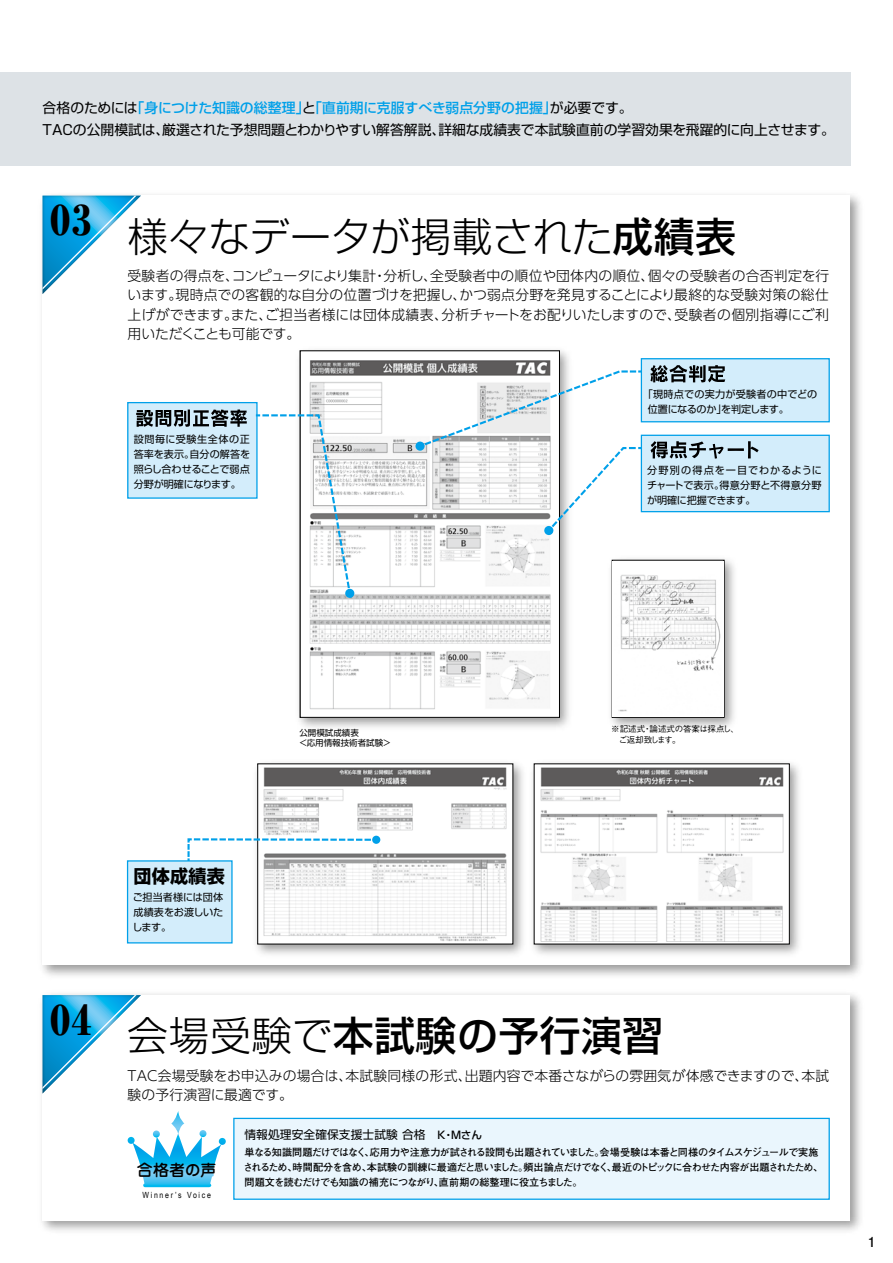
<style>
.page{position:relative;width:893px;height:1263px;background:#fff}
.page>*{position:absolute;margin:0;border:0;box-sizing:border-box;transform-origin:0 0}
.t1{font:300 40.35px "Shin Go Pro";color:#000}
.t2{font:500 40.35px "Shin Go Pro";letter-spacing:.025em;color:#000}
.t3{font:800 expanded 40.35px "Ryumin Pro";color:#000}
.t4{font:700 18px "Shin Go Pro";letter-spacing:.015em;color:#000}
.t5{font:500 15.9px "Jun 34 Pro";letter-spacing:-.005em;color:#000}
.t6{font:300 13.8px/19.2px "UD Shin Go Pro";letter-spacing:.01em;color:#000;text-align:justify}
.t7{font:13.8px/22.4px "Shin Go Pro";color:#000}
.t8{font:700 13.8px "Futo Go B101 Pro";color:#000}
.t9{font:11.7px "Shin Go Pro";letter-spacing:.01em;color:#000}
.t10{font:700 10.05px/14.9px "Futo Go B101 Pro";letter-spacing:-.065em;color:#000}
.t11{font:10.05px/14.9px "Shin Go Pro";color:#000;text-align:justify}
.t12{font:500 8.55px/10.6px "Gothic BBB Pro";letter-spacing:-.03em;color:#000}
.t13{font:8.55px/10.6px "Shin Go Pro";color:#000}
.t14{font:8.55px "Arial Narrow";letter-spacing:.2em;color:#000}
.s1{font-weight:500;color:#00a0e9}
.s2{font-weight:500}
.s3{font-weight:300}
.s4{font-weight:500;font-size:10.65px}
</style>
<div class="page">
<div style="left:0;top:72px;width:850px;height:94px;background:#dde2e6"></div>
<img style="left:41px;top:194px;width:820px;height:782px">
<div style="left:43px;top:196px;width:807px;height:769px;background:#fff"></div>
<svg style="left:43px;top:196px;width:98px;height:98px"></svg>
<img style="left:41px;top:993px;width:820px;height:238px">
<div style="left:43px;top:995px;width:807px;height:225px;background:#fff"></div>
<svg style="left:128px;top:1111px;width:98px;height:76px"></svg>
<svg style="left:43px;top:995px;width:98px;height:98px"></svg>
<img style="left:256px;top:763px;width:267px;height:192px">
<img style="left:259px;top:766px;width:252px;height:176px">
<div style="left:372px;top:836px;width:8px;height:8px;background:#00a0e9;border-radius:50%"></div>
<svg style="left:187px;top:837px;width:189px;height:24px"></svg>
<div style="left:128px;top:861px;width:104px;height:82px;background:#d3edfb"></div>
<div style="left:127px;top:860px;width:106px;height:83px;border:1px solid #00a0e9"></div>
<img style="left:298px;top:350px;width:271px;height:378px">
<img style="left:302px;top:353px;width:256px;height:363px">
<svg style="left:415px;top:441px;width:10px;height:10px"></svg>
<svg style="left:544px;top:526px;width:10px;height:9px"></svg>
<svg style="left:345px;top:588px;width:10px;height:10px"></svg>
<img style="left:611px;top:559px;width:123px;height:169px">
<div style="left:612px;top:560px;width:112px;height:158px;border:1px solid #000"></div>
<img style="left:613px;top:561px;width:111px;height:156px">
<div style="left:128px;top:403px;width:129px;height:95px;background:#d3edfb"></div>
<div style="left:127px;top:402px;width:131px;height:97px;border:1px solid #00a0e9"></div>
<svg style="left:257px;top:413px;width:94px;height:180px"></svg>
<svg style="left:417px;top:369px;width:224px;height:164px"></svg>
<div style="left:641px;top:359px;width:188px;height:63px;background:#d3edfb"></div>
<div style="left:641px;top:358px;width:189px;height:64px;border:1px solid #00a0e9"></div>
<div style="left:641px;top:435px;width:188px;height:77px;background:#d3edfb"></div>
<div style="left:641px;top:435px;width:189px;height:77px;border:1px solid #00a0e9"></div>
<svg style="left:651px;top:441px;width:108px;height:18px"></svg>
<svg style="left:136px;top:409px;width:111px;height:18px"></svg>
<svg style="left:650px;top:365px;width:75px;height:17px"></svg>
<img style="left:533px;top:763px;width:266px;height:192px">
<img style="left:536px;top:766px;width:252px;height:176px">
<div style="left:234px;top:1118px;width:595px;height:81px;background:#eaf6fd"></div>
<div style="left:233px;top:1118px;width:597px;height:82px;border:1px solid #00a0e9"></div>
<p class="t7" style="left:43px;top:95px;width:794px">合格のためには<span class="s1">「身につけた知識の総整理」</span>と<span class="s1">「直前期に克服すべき弱点分野の把握」</span>が必要です。<br>TACの公開模試は、厳選された予想問題とわかりやすい解答解説、詳細な成績表で本試験直前の学習効果を飛躍的に向上させます。</p>
<h1 class="t3" style="left:50px;top:188px;width:43px">03</h1>
<h1 class="t1" style="left:128px;top:203px;width:610px">様々なデータが掲載された<span class="s2">成績表</span></h1>
<p class="t6" style="left:128px;top:266px;width:703px">受験者の得点を、コンピュータにより集計・分析し、全受験者中の順位や団体内の順位、個々の受験者の合否判定を行います。現時点での客観的な自分の位置づけを把握し、かつ弱点分野を発見することにより最終的な受験対策の総仕上げができます。また、ご担当者様には団体成績表、分析チャートをお配りいたしますので、受験者の個別指導にご利用いただくことも可能です。</p>
<p class="t11" style="left:134px;top:431px;width:118px">設問毎に受験生全体の正答率を表示。自分の解答を照らし合わせることで弱点分野が明確になります。</p>
<p class="t11" style="left:648px;top:386px;width:171px;text-indent:-5px">「現時点での実力が受験者の中でどの位置になるのか」を判定します。</p>
<p class="t11" style="left:647px;top:462px;width:176px">分野別の得点を一目でわかるようにチャートで表示。得意分野と不得意分野が明確に把握できます。</p>
<p class="t13" style="left:299px;top:726px;width:94px">公開模試成績表<br>＜応用情報技術者試験＞</p>
<p class="t12" style="left:611px;top:722px;width:129px">※記述式・論述式の答案は採点し、　ご返却致します。</p>
<h1 class="t3" style="left:50px;top:987px;width:43px">04</h1>
<h2 class="t4" style="left:133px;top:862px;width:93px">団体成績表</h2>
<p class="t11" style="left:132px;top:889px;width:93px">ご担当者様には団体成績表をお渡しいたします。</p>
<h1 class="t2" style="left:128px;top:1003px;width:537px"><span class="s3">会場受験で</span>本試験の予行演習</h1>
<p class="t6" style="left:128px;top:1065px;width:703px">TAC会場受験をお申込みの場合は、本試験同様の形式、出題内容で本番さながらの雰囲気が体感できますので、本試験の予行演習に最適です。</p>
<p class="t5" style="left:137px;top:1157px;width:81px">合格者の声</p>
<p class="t14" style="left:143px;top:1189px;width:70px">Winner’s Voice</p>
<p class="t9" style="left:244px;top:1125px;width:239px">情報処理安全確保支援士試験 合格　<span class="s4">K・Mさん</span></p>
<p class="t10" style="left:243px;top:1144px;width:582px">単なる知識問題だけではなく、応用力や注意力が試される設問も出題されていました。会場受験は本番と同様のタイムスケジュールで実施されるため、時間配分を含め、本試験の訓練に最適だと思いました。頻出論点だけでなく、最近のトピックに合わせた内容が出題されたため、問題文を読むだけでも知識の補充につながり、直前期の総整理に役立ちました。</p>
<p class="t8" style="left:868px;top:1230px;width:9px">1</p>
</div>
